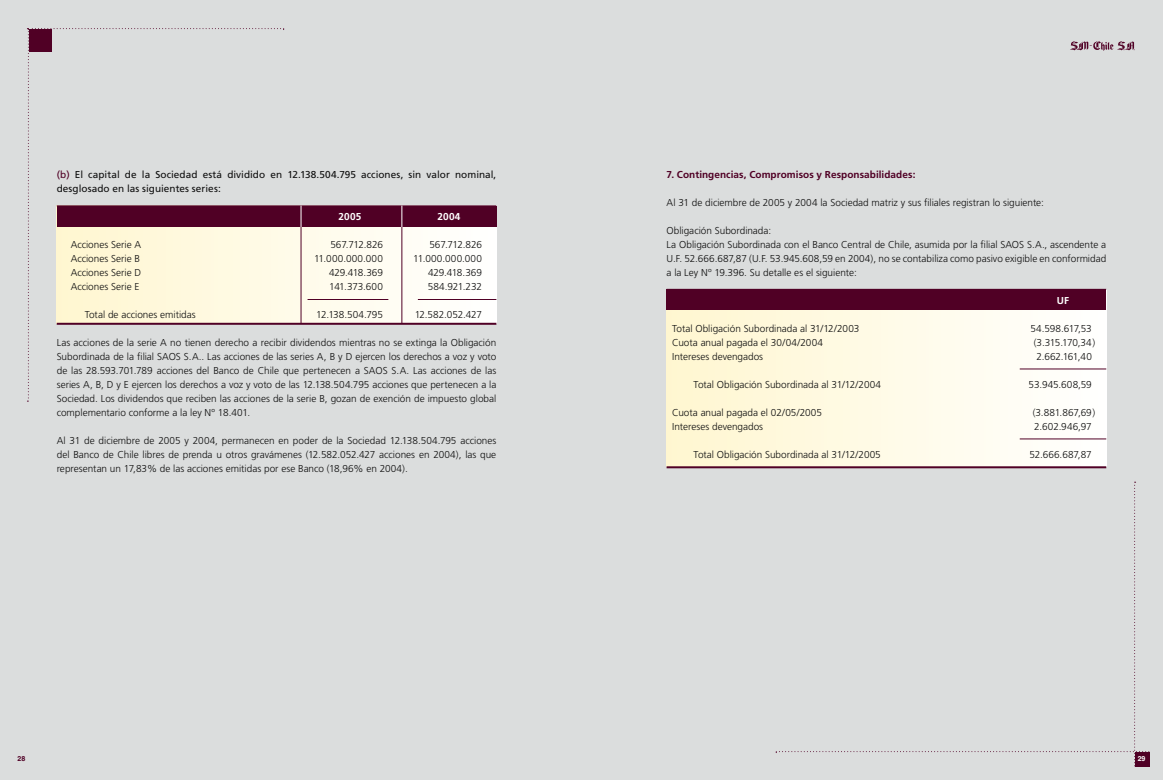
<style>
.page{position:relative;width:1163px;height:780px;background:#fff}
.page>*{position:absolute;margin:0;border:0;box-sizing:border-box;transform-origin:0 0}
.txt{font:300 10px/14px "Frutiger";color:#0f0f0f;text-align:justify}
.txt-2{font:10px/14px "Frutiger";letter-spacing:.005em;color:#0f0f0f}
.txt-3{font:700 10px "Frutiger";letter-spacing:.005em;color:#500025}
.txt-4{font:300 10px "Frutiger";letter-spacing:-.02em;color:#0f0f0f}
.txt-5{font:300 10px "Frutiger";letter-spacing:.025em;color:#0f0f0f}
.txt-6{font:700 10px "Frutiger";letter-spacing:.01em;color:#fff}
.t1{font:700 7px "Helvetica";color:#500025}
.t2{font:700 7px "Helvetica";color:#fff}
.s1{color:#500025}
</style>
<div class="page">
<div style="left:0;top:0;width:581px;height:780px;background:#dbdddd"></div>
<svg style="left:28px;top:28px;width:256px;height:373px"></svg>
<div style="left:581px;top:0;width:581px;height:780px;background:#dbdddd"></div>
<svg style="left:776px;top:481px;width:373px;height:285px"></svg>
<div style="left:1135px;top:752px;width:14px;height:14px;background:#500025"></div>
<svg style="left:1070px;top:41px;width:64px;height:10px"></svg>
<div style="left:666px;top:289px;width:440px;height:178px;background:linear-gradient(to right,#fff7d0,#fefefe)"></div>
<div style="left:57px;top:206px;width:439px;height:117px;background:linear-gradient(to right,#fff6d0,#fefefe)"></div>
<hr style="left:57px;top:205px;width:439px;height:1px;background:#500025">
<hr style="left:418px;top:299px;width:78px;height:1px;background:#500025">
<hr style="left:57px;top:323px;width:439px;height:2px;background:#500025">
<hr style="left:666px;top:466px;width:440px;height:2px;background:#500025">
<hr style="left:1019px;top:438px;width:87px;height:1px;background:#500025">
<hr style="left:1019px;top:369px;width:87px;height:1px;background:#500025">
<div style="left:57px;top:206px;width:439px;height:21px;background:#500025"></div>
<hr style="left:307px;top:299px;width:81px;height:1px;background:#500025">
<div style="left:666px;top:289px;width:440px;height:21px;background:#500025"></div>
<hr style="left:300px;top:227px;width:1px;height:96px;background:#500025">
<hr style="left:401px;top:227px;width:1px;height:96px;background:#500025">
<svg style="left:300px;top:205px;width:1px;height:22px"></svg>
<svg style="left:401px;top:205px;width:1px;height:22px"></svg>
<p class="txt-2" style="left:57px;top:167px;width:441px"><span class="s1">(b)</span> El capital de la Sociedad está dividido en 12.138.504.795 acciones, sin valor nominal, desglosado en las siguientes series:</p>
<p class="txt-6" style="left:338px;top:211px;width:24px">2005</p>
<p class="txt-6" style="left:437px;top:211px;width:24px">2004</p>
<p class="txt" style="left:71px;top:237px;width:72px">Acciones Serie A</p>
<p class="txt" style="left:330px;top:237px;width:54px">567.712.826</p>
<p class="txt" style="left:429px;top:237px;width:54px">567.712.826</p>
<p class="txt" style="left:71px;top:251px;width:71px">Acciones Serie B</p>
<p class="txt-5" style="left:314px;top:253px;width:70px">11.000.000.000</p>
<p class="txt-5" style="left:413px;top:253px;width:70px">11.000.000.000</p>
<p class="txt" style="left:71px;top:265px;width:72px">Acciones Serie D</p>
<p class="txt" style="left:329px;top:265px;width:55px">429.418.369</p>
<p class="txt" style="left:428px;top:265px;width:55px">429.418.369</p>
<p class="txt" style="left:71px;top:279px;width:70px">Acciones Serie E</p>
<p class="txt-4" style="left:329px;top:281px;width:55px">141.373.600</p>
<p class="txt" style="left:427px;top:279px;width:56px">584.921.232</p>
<p class="txt" style="left:85px;top:307px;width:112px">Total de acciones emitidas</p>
<p class="txt" style="left:316px;top:307px;width:68px">12.138.504.795</p>
<p class="txt-4" style="left:414px;top:309px;width:69px">12.582.052.427</p>
<p class="txt" style="left:57px;top:335px;width:441px">Las acciones de la serie A no tienen derecho a recibir dividendos mientras no se extinga la Obligación Subordinada de la filial SAOS S.A.. Las acciones de las series A, B y D ejercen los derechos a voz y voto de las 28.593.701.789 acciones del Banco de Chile que pertenecen a SAOS S.A. Las acciones de las series A, B, D y E ejercen los derechos a voz y voto de las 12.138.504.795 acciones que pertenecen a la Sociedad. Los dividendos que reciben las acciones de la serie B, gozan de exención de impuesto global complementario conforme a la ley Nº 18.401.</p>
<p class="txt" style="left:57px;top:433px;width:441px">Al 31 de diciembre de 2005 y 2004, permanecen en poder de la Sociedad 12.138.504.795 acciones del Banco de Chile libres de prenda u otros gravámenes (12.582.052.427 acciones en 2004), las que representan un 17,83% de las acciones emitidas por ese Banco (18,96% en 2004).</p>
<p class="txt-3" style="left:666px;top:169px;width:250px">7. Contingencias, Compromisos y Responsabilidades:</p>
<p class="txt" style="left:666px;top:195px;width:379px">Al 31 de diciembre de 2005 y 2004 la Sociedad matriz y sus filiales registran lo siguiente:</p>
<p class="txt" style="left:666px;top:223px;width:106px">Obligación Subordinada:</p>
<p class="txt" style="left:666px;top:237px;width:441px">La Obligación Subordinada con el Banco Central de Chile, asumida por la filial SAOS S.A., ascendente a U.F. 52.666.687,87 (U.F. 53.945.608,59 en 2004), no se contabiliza como pasivo exigible en conformidad a la Ley Nº 19.396. Su detalle es el siguiente:</p>
<p class="txt-6" style="left:1056px;top:295px;width:14px">UF</p>
<p class="txt" style="left:672px;top:321px;width:189px">Total Obligación Subordinada al 31/12/2003</p>
<p class="txt-4" style="left:1030px;top:323px;width:63px">54.598.617,53</p>
<p class="txt" style="left:672px;top:335px;width:152px">Cuota anual pagada el 30/04/2004</p>
<p class="txt" style="left:1033px;top:335px;width:63px">(3.315.170,34 )</p>
<p class="txt" style="left:672px;top:349px;width:92px">Intereses devengados</p>
<p class="txt" style="left:1036px;top:349px;width:57px">2.662.161,40</p>
<p class="txt" style="left:693px;top:377px;width:189px">Total Obligación Subordinada al 31/12/2004</p>
<p class="txt" style="left:1028px;top:377px;width:65px">53.945.608,59</p>
<p class="txt" style="left:672px;top:405px;width:151px">Cuota anual pagada el 02/05/2005</p>
<p class="txt" style="left:1032px;top:405px;width:64px">(3.881.867,69 )</p>
<p class="txt" style="left:672px;top:419px;width:92px">Intereses devengados</p>
<p class="txt" style="left:1034px;top:419px;width:59px">2.602.946,97</p>
<p class="txt" style="left:693px;top:447px;width:189px">Total Obligación Subordinada al 31/12/2005</p>
<p class="txt" style="left:1029px;top:447px;width:64px">52.666.687,87</p>
<p class="t1" style="left:17px;top:754px;width:9px">28</p>
<p class="t2" style="left:1137px;top:754px;width:9px">29</p>
</div>
